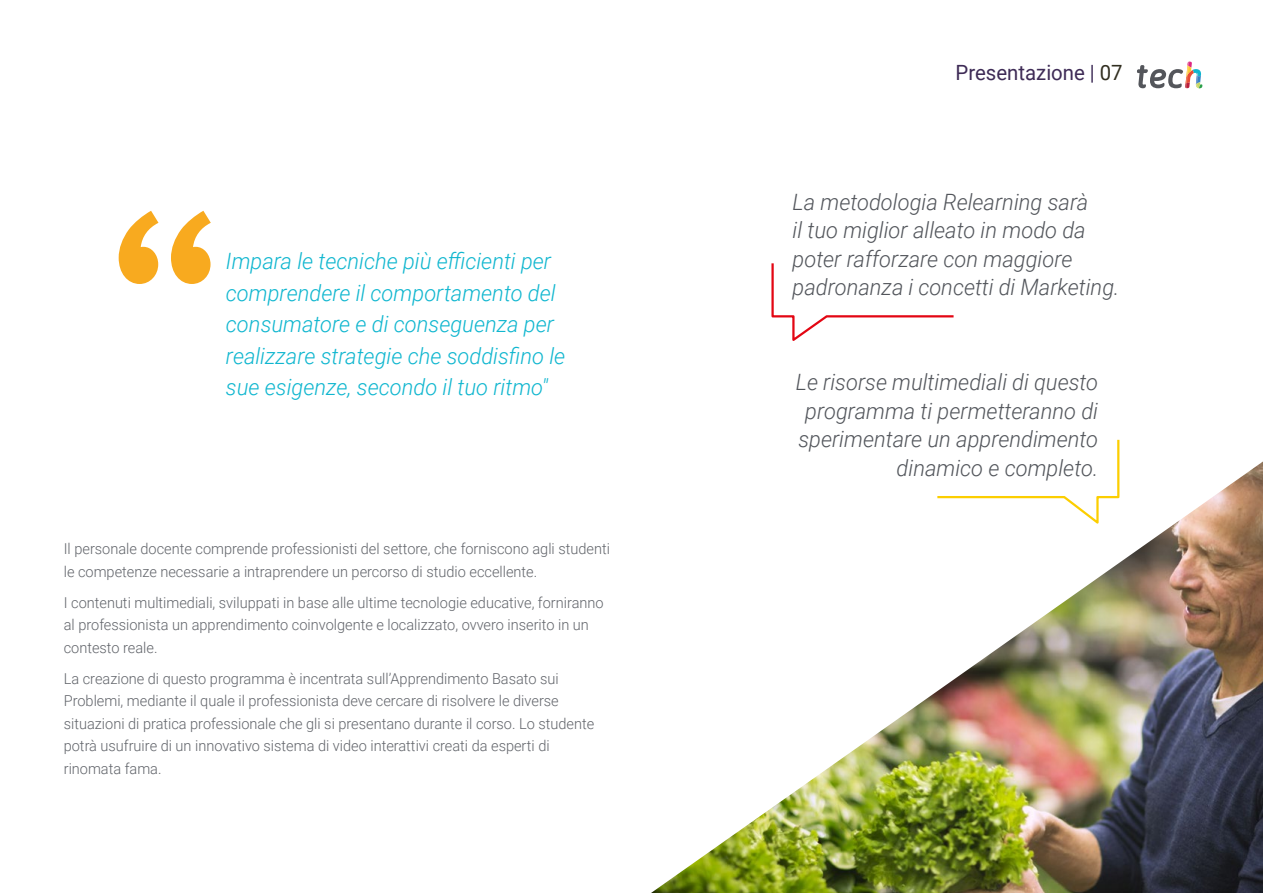
<style>
.page{position:relative;width:1263px;height:893px;background:#fff}
.page>*{position:absolute;margin:0;border:0;box-sizing:border-box;transform-origin:0 0}
.t1{font:italic 300 22.5px/28.5px "Roboto";color:#52555b;text-align:right}
.t2{font:italic 300 22.5px/31.5px "Roboto";color:#0fb6cf}
.t3{font:21px "Roboto";color:#3e2b56}
.t4{font:300 15px/22.5px "Roboto";color:#61646a}
.s1{color:#3d2b56}
.s2{color:#312e20}
</style>
<div class="page">
<svg style="left:119px;top:211px;width:92px;height:73px"></svg>
<svg style="left:1117px;top:439px;width:3px;height:22px"></svg>
<svg style="left:771px;top:263px;width:183px;height:78px"></svg>
<img style="left:651px;top:461px;width:612px;height:432px">
<svg style="left:1137px;top:62px;width:65px;height:27px"></svg>
<h1 class="t2" style="left:226px;top:245px;width:341px">Impara le tecniche più efficienti per comprendere il comportamento del consumatore e di conseguenza per realizzare strategie che soddisfino le sue esigenze, secondo il tuo ritmo"</h1>
<p class="t4" style="left:64px;top:537px;width:548px">Il personale docente comprende professionisti del settore, che forniscono agli studenti le competenze necessarie a intraprendere un percorso di studio eccellente.</p>
<p class="t4" style="left:64px;top:591px;width:541px">I contenuti multimediali, sviluppati in base alle ultime tecnologie educative, forniranno al professionista un apprendimento coinvolgente e localizzato, ovvero inserito in un contesto reale.</p>
<p class="t4" style="left:64px;top:667px;width:532px">La creazione di questo programma è incentrata sull’Apprendimento Basato sui Problemi, mediante il quale il professionista deve cercare di risolvere le diverse situazioni di pratica professionale che gli si presentano durante il corso. Lo studente potrà usufruire di un innovativo sistema di video interattivi creati da esperti di rinomata fama.</p>
<h2 class="t3" style="left:955px;top:57px;width:169px">Presentazione <span class="s1">|</span> <span class="s2">07</span></h2>
<h1 class="t1" style="left:792px;top:186px;width:328px;text-align:left">La metodologia Relearning sarà<br>il tuo miglior alleato in modo da poter rafforzare con maggiore padronanza i concetti di Marketing.</h1>
<h1 class="t1" style="left:796px;top:367px;width:304px">Le risorse multimediali di questo programma ti permetteranno di sperimentare un apprendimento dinamico e completo.</h1>
</div>
